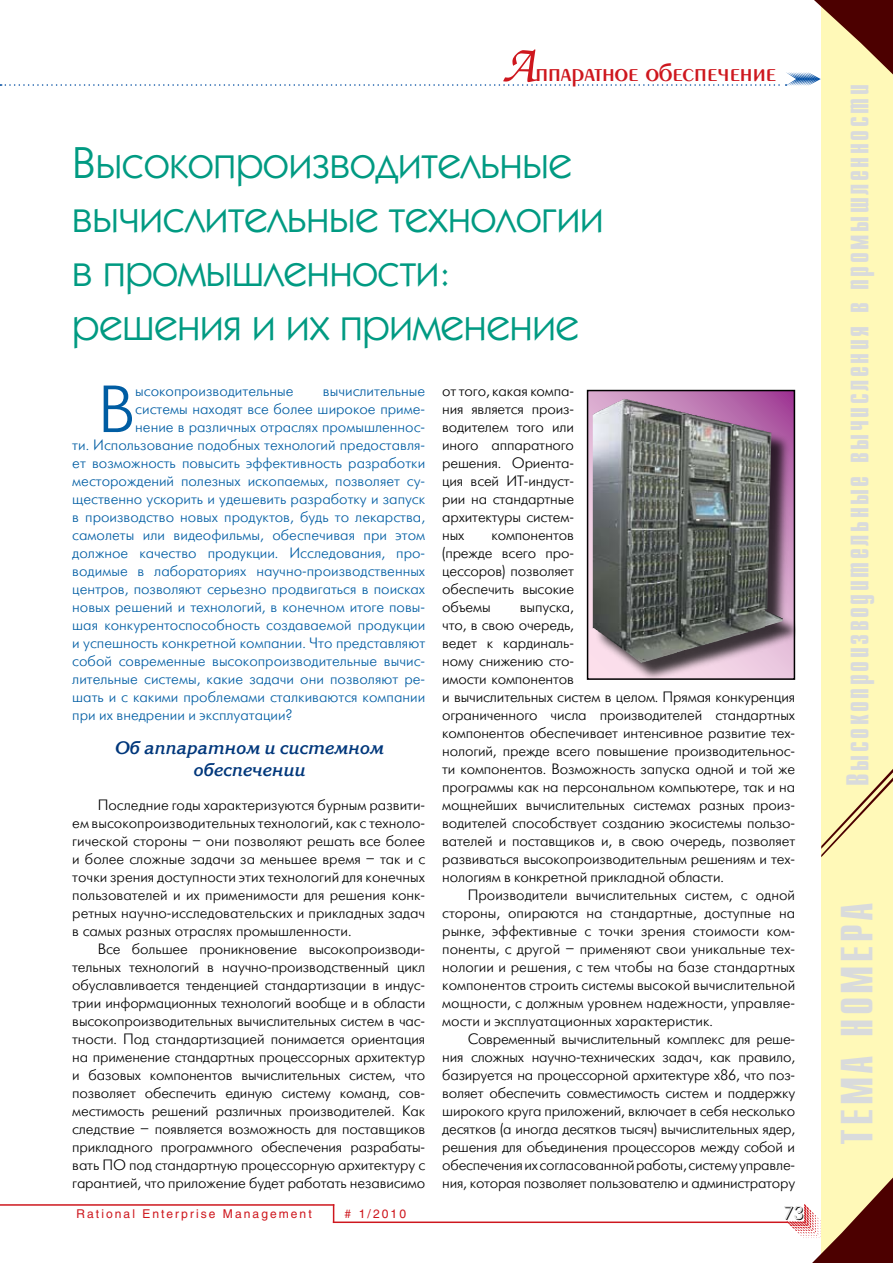
<style>
.page{position:relative;width:893px;height:1263px;background:#fff}
.page>*{position:absolute;margin:0;border:0;box-sizing:border-box;transform-origin:0 0}
.t1{font:66.45px "Futuris Light C";color:#005da3}
.t2{font:45px/54px "Kabel C";color:#009a82}
.t3{font:700 45px "Compact C";letter-spacing:.08em;color:#d9dbdc}
.t4{font:700 31.5px "Compact C";letter-spacing:.08em;color:#d9dbdc}
.t5{font:27px "Penta Demi";color:#ce171e}
.t6{font:italic 700 18px/21.6px "Korinna C";color:#00377b;text-align:center}
.t7{font:18px "Futuris Shadow C";color:#000}
.t8{font:15px/18px "Futuris Light C";letter-spacing:-.01em;color:#000;text-align:justify}
.t9{font:15px "Futuris Light C";color:#005da3}
.t10{font:12px "Helios";letter-spacing:.17em;color:#ce171e}
.s1{font-family:"Zapf Chancery C";font-size:54px}
</style>
<div class="page">
<hr style="left:0;top:1204px;width:334px;height:2px;background:#ce171e">
<svg style="left:333px;top:1206px;width:1px;height:15px"></svg>
<hr style="left:333px;top:1221px;width:455px;height:2px;background:#ce171e">
<div style="left:821px;top:0;width:72px;height:1263px;background:#fff9b8"></div>
<svg style="left:821px;top:769px;width:72px;height:88px"></svg>
<svg style="left:0;top:0;width:893px;height:86px"></svg>
<svg style="left:779px;top:1177px;width:114px;height:86px"></svg>
<svg style="left:590px;top:393px;width:202px;height:284px;background:#c896be"></svg>
<div style="left:594px;top:400px;width:201px;height:280px;background:#000;opacity:.75"></div>
<img style="left:614px;top:410px;width:169px;height:253px">
<div style="left:587px;top:390px;width:208px;height:290px;border:2px solid #000"></div>
<h3 class="t5" style="left:502px;top:59px;width:276px"><span class="s1">А</span>ппаратное обеспечение</h3>
<h2 class="t2" style="left:72px;top:134px;width:533px">Высокопроизводительные вычислительные технологии в промышленности: решения и их применение</h2>
<h1 class="t1" style="left:98px;top:375px;width:39px">В</h1>
<p class="t9" style="left:135px;top:383px;width:160px">ысокопроизводительные</p>
<p class="t9" style="left:323px;top:383px;width:104px">вычислительные</p>
<p class="t9" style="left:135px;top:401px;width:291px">системы находят все более широкое приме-</p>
<p class="t9" style="left:135px;top:419px;width:291px">нение в различных отраслях промышленнос-</p>
<p class="t9" style="left:72px;top:437px;width:354px">ти. Использование подобных технологий предоставля-</p>
<p class="t9" style="left:72px;top:455px;width:354px">ет возможность повысить эффективность разработки</p>
<p class="t9" style="left:72px;top:473px;width:354px">месторождений полезных ископаемых, позволяет су-</p>
<p class="t9" style="left:72px;top:491px;width:354px">щественно ускорить и удешевить разработку и запуск</p>
<p class="t9" style="left:72px;top:509px;width:354px">в производство новых продуктов, будь то лекарства,</p>
<p class="t9" style="left:72px;top:527px;width:354px">самолеты или видеофильмы, обеспечивая при этом</p>
<p class="t9" style="left:72px;top:545px;width:354px">должное качество продукции. Исследования, про-</p>
<p class="t9" style="left:72px;top:563px;width:354px">водимые в лабораториях научно-производственных</p>
<p class="t9" style="left:72px;top:581px;width:354px">центров, позволяют серьезно продвигаться в поисках</p>
<p class="t9" style="left:72px;top:599px;width:354px">новых решений и технологий, в конечном итоге повы-</p>
<p class="t9" style="left:72px;top:617px;width:354px">шая конкурентоспособность создаваемой продукции</p>
<p class="t9" style="left:72px;top:635px;width:354px">и успешность конкретной компании. Что представляют</p>
<p class="t9" style="left:72px;top:653px;width:354px">собой современные высокопроизводительные вычис-</p>
<p class="t9" style="left:72px;top:671px;width:354px">лительные системы, какие задачи они позволяют ре-</p>
<p class="t9" style="left:72px;top:689px;width:354px">шать и с какими проблемами сталкиваются компании</p>
<p class="t9" style="left:72px;top:707px;width:222px">при их внедрении и эксплуатации?</p>
<p class="t6" style="left:114px;top:738px;width:271px">Об аппаратном и системном обеспечении</p>
<p class="t8" style="left:72px;top:796px;width:354px;text-indent:26px">Последние годы характеризуются бурным развити&shy;ем высокопроизводительных технологий, как с техноло&shy;гической стороны – они позволяют решать все более и более сложные задачи за меньшее время – так и с точки зрения доступности этих технологий для конечных пользователей и их применимости для решения конк&shy;ретных научно-исследовательских и прикладных задач в самых разных отраслях промышленности.</p>
<p class="t8" style="left:72px;top:940px;width:354px;text-indent:26px">Все большее проникновение высокопроизводи&shy;тельных технологий в научно-производственный цикл обуславливается тенденцией стандартизации в индус&shy;трии информационных технологий вообще и в области высокопроизводительных вычислительных систем в час&shy;тности. Под стандартизацией понимается ориентация на применение стандартных процессорных архитектур и базовых компонентов вычислительных систем, что позволяет обеспечить единую систему команд, сов&shy;местимость решений различных производителей. Как следствие – появляется возможность для поставщиков прикладного программного обеспечения разрабаты&shy;вать ПО под стандартную процессорную архитектуру с гарантией, что приложение будет работать независимо</p>
<p class="t10" style="left:77px;top:1207px;width:237px">Rational Enterprise Management</p>
<p class="t10" style="left:345px;top:1207px;width:63px"># 1/2010</p>
<p class="t8" style="left:442px;top:382px;width:133px">от того, какая компа&shy;ния является произ&shy;водителем того или иного аппаратного решения. Ориента&shy;ция всей ИТ-индуст&shy;рии на стандартные архитектуры систем&shy;ных</p>
<p class="t8" style="left:442px;top:526px;width:133px;text-indent:49px">компонентов (прежде всего про&shy;цессоров) позволяет обеспечить высокие объемы</p>
<p class="t8" style="left:442px;top:598px;width:354px;text-align:left;text-indent:78px">выпуска,<br>что, в свою очередь,<br>ведет к кардиналь-<br>ному снижению сто-<br>имости компонентов<br>и вычислительных систем в целом. Прямая конкуренция ограниченного числа производителей стандартных компонентов обеспечивает интенсивное развитие тех&shy;нологий, прежде всего повышение производительнос&shy;ти компонентов. Возможность запуска одной и той же программы как на персональном компьютере, так и на мощнейших вычислительных системах разных произ&shy;водителей способствует созданию экосистемы пользо&shy;вателей и поставщиков и, в свою очередь, позволяет развиваться высокопроизводительным решениям и тех&shy;нологиям в конкретной прикладной области.</p>
<p class="t8" style="left:442px;top:886px;width:354px;text-indent:26px">Производители вычислительных систем, с одной стороны, опираются на стандартные, доступные на рынке, эффективные с точки зрения стоимости ком&shy;поненты, с другой – применяют свои уникальные тех&shy;нологии и решения, с тем чтобы на базе стандартных компонентов строить системы высокой вычислительной мощности, с должным уровнем надежности, управляе&shy;мости и эксплуатационных характеристик.</p>
<p class="t8" style="left:442px;top:1030px;width:354px;text-indent:26px">Современный вычислительный комплекс для реше&shy;ния сложных научно-технических задач, как правило, базируется на процессорной архитектуре x86, что поз&shy;воляет обеспечить совместимость систем и поддержку широкого круга приложений, включает в себя несколько десятков (а иногда десятков тысяч) вычислительных ядер, решения для объединения процессоров между собой и обеспечения их согласованной работы, систему управле&shy;ния, которая позволяет пользователю и администратору</p>
<p class="t7" style="left:784px;top:1204px;width:21px">73</p>
<h3 class="t4" style="left:842px;top:786px;width:703px;rotate:-90deg">Высокопроизводительные вычисления в промышленности</h3>
<h2 class="t3" style="left:835px;top:1144px;width:244px;rotate:-90deg">ТЕМА НОМЕРА</h2>
</div>
